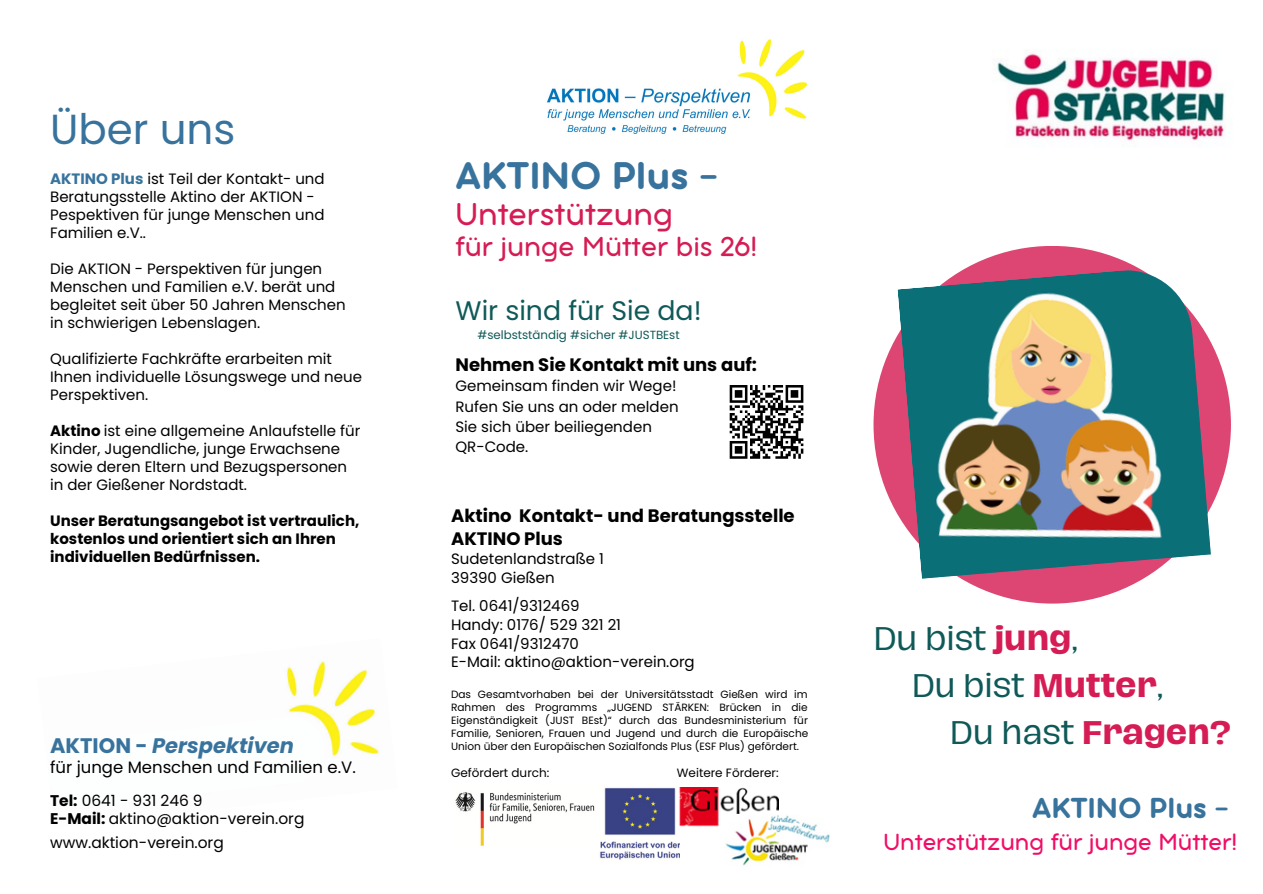
<style>
.page{position:relative;width:1263px;height:894px;background:#fff}
.page>*{position:absolute;margin:0;border:0;box-sizing:border-box;transform-origin:0 0}
.t1{font:42px "Aristotelica Pro Tx Bld";color:#38739d}
.t2{font:42px "Poppins";color:#38739d}
.t3{font:34.5px "Aristotelica Pro Tx";color:#d61c54}
.t4{font:31.5px "Aristotelica Pro Tx Bld";color:#38739d}
.t5{font:30px "Hagrid Text";color:#0f5958}
.t6{font:30px "Aristotelica Pro Tx";color:#d61c54}
.t7{font:700 30px "Hagrid Text";color:#d61c54}
.t8{font:26.85px "Poppins";color:#0f5958}
.t9{font:25.5px "Aristotelica Pro Tx";color:#f10d66}
.t10{font:italic 700 21px "Poppins";color:#38739d}
.t11{font:700 18px "Poppins";color:#000}
.t12{font:16.5px "Poppins";color:#000}
.t13{font:15.45px "Poppins";color:#000}
.t14{font:15px/18px "Poppins";color:#000}
.t15{font:700 15px/18px "Poppins";color:#000}
.t16{font:12px "Poppins";color:#000}
.t17{font:11.85px "Poppins";color:#0f5958}
.t18{font:10.5px/13.2px "Poppins";color:#000;text-align:justify}
.s1{font-family:"Aristotelica Pro Tx"}
.s2{font-weight:700;color:#38739d}
.s3{font-weight:700}
.s4{font-style:normal}
.s5{font-weight:700;color:#d61c54}
.s6{font-weight:400;color:#0f5958}
</style>
<div class="page">
<img style="left:547px;top:39px;width:261px;height:95px">
<div style="left:873px;top:246px;width:358px;height:357px;background:#dd4573;border-radius:50%"></div>
<svg style="left:729px;top:385px;width:75px;height:74px"></svg>
<img style="left:897px;top:267px;width:314px;height:311px">
<img style="left:997px;top:53px;width:229px;height:88px">
<img style="left:600px;top:787px;width:79px;height:73px">
<img style="left:677px;top:787px;width:101px;height:46px">
<img style="left:725px;top:814px;width:105px;height:52px">
<img style="left:455px;top:792px;width:140px;height:54px">
<img style="left:286px;top:661px;width:93px;height:95px">
<svg style="left:286px;top:714px;width:41px;height:42px"></svg>
<p class="t2" style="left:50px;top:100px;width:187px">Über uns</p>
<p class="t1" style="left:455px;top:162px;width:264px">AKTINO Plus <span class="s1">–</span></p>
<p class="t3" style="left:455px;top:202px;width:219px">Unterstützung</p>
<p class="t6" style="left:455px;top:237px;width:303px">für junge Mütter bis 26!</p>
<p class="t14" style="left:50px;top:170px;width:276px"><span class="s2">AKTINO Plus</span> ist Teil der Kontakt- und<br>Beratungsstelle Aktino der AKTION -<br>Pespektiven für junge Menschen und<br>Familien e.V..</p>
<p class="t14" style="left:50px;top:260px;width:297px">Die AKTION - Perspektiven für jungen<br>Menschen und Familien e.V. berät und begleitet seit über 50 Jahren Menschen</p>
<p class="t14" style="left:50px;top:314px;width:211px">in schwierigen Lebenslagen.</p>
<p class="t14" style="left:50px;top:350px;width:313px">Qualifizierte Fachkräfte erarbeiten mit<br>Ihnen individuelle Lösungswege und neue<br>Perspektiven.</p>
<p class="t14" style="left:50px;top:422px;width:312px"><span class="s3">Aktino</span> ist eine allgemeine Anlaufstelle für<br>Kinder, Jugendliche, junge Erwachsene sowie deren Eltern und Bezugspersonen</p>
<p class="t14" style="left:50px;top:476px;width:198px">in der Gießener Nordstadt.</p>
<p class="t15" style="left:50px;top:512px;width:311px">Unser Beratungsangebot ist vertraulich, kostenlos und orientiert sich an Ihren individuellen Bedürfnissen.</p>
<p class="t11" style="left:451px;top:503px;width:345px">Aktino Kontakt- und Beratungsstelle</p>
<p class="t8" style="left:456px;top:292px;width:248px">Wir sind für Sie da!</p>
<p class="t17" style="left:477px;top:326px;width:204px">#selbstständig #sicher #JUSTBEst</p>
<p class="t11" style="left:455px;top:352px;width:303px">Nehmen Sie Kontakt mit uns auf:</p>
<p class="t14" style="left:455px;top:377px;width:222px">Gemeinsam finden wir Wege!</p>
<p class="t14" style="left:455px;top:397px;width:225px">Rufen Sie uns an oder melden</p>
<p class="t14" style="left:455px;top:417px;width:198px">Sie sich über beiliegenden</p>
<p class="t14" style="left:455px;top:438px;width:74px">QR-Code.</p>
<p class="t11" style="left:451px;top:525px;width:113px">AKTINO Plus</p>
<p class="t14" style="left:451px;top:549px;width:154px">Sudetenlandstraße 1</p>
<p class="t14" style="left:451px;top:568px;width:105px">39390 Gießen</p>
<p class="t14" style="left:451px;top:596px;width:130px">Tel. 0641/9312469</p>
<p class="t14" style="left:451px;top:615px;width:172px">Handy: 0176/ 529 321 21</p>
<p class="t14" style="left:451px;top:634px;width:129px">Fax 0641/9312470</p>
<p class="t14" style="left:451px;top:653px;width:245px">E-Mail: aktino@aktion-verein.org</p>
<p class="t10" style="left:50px;top:730px;width:245px"><span class="s4">AKTION -</span> Perspektiven</p>
<p class="t12" style="left:50px;top:755px;width:307px">für junge Menschen und Familien e.V.</p>
<p class="t13" style="left:50px;top:789px;width:154px"><span class="s3">Tel:</span> 0641 - 931 246 9</p>
<p class="t13" style="left:50px;top:807px;width:256px"><span class="s3">E-Mail:</span> aktino@aktion-verein.org</p>
<p class="t13" style="left:50px;top:831px;width:175px">www.aktion-verein.org</p>
<p class="t18" style="left:451px;top:687px;width:359px">Das Gesamtvorhaben bei der Universitätsstadt Gießen wird im Rahmen des Programms „JUGEND STÄRKEN: Brücken in die Eigenständigkeit (JUST BEst)“ durch das Bundesministerium für Familie, Senioren, Frauen und Jugend und durch die Europäische Union über den Europäischen Sozialfonds Plus (ESF Plus) gefördert.</p>
<p class="t16" style="left:451px;top:764px;width:100px">Gefördert durch:</p>
<p class="t16" style="left:677px;top:764px;width:103px">Weitere Förderer:</p>
<p class="t5" style="left:873px;top:624px;width:206px">Du bist <span class="s5">jung</span>,</p>
<p class="t5" style="left:912px;top:671px;width:254px">Du bist <span class="s5">Mutter</span>,</p>
<p class="t7" style="left:950px;top:718px;width:283px"><span class="s6">Du hast</span> Fragen?</p>
<p class="t4" style="left:1032px;top:797px;width:198px">AKTINO Plus <span class="s1">–</span></p>
<p class="t9" style="left:883px;top:832px;width:355px">Unterstützung für junge Mütter!</p>
</div>
